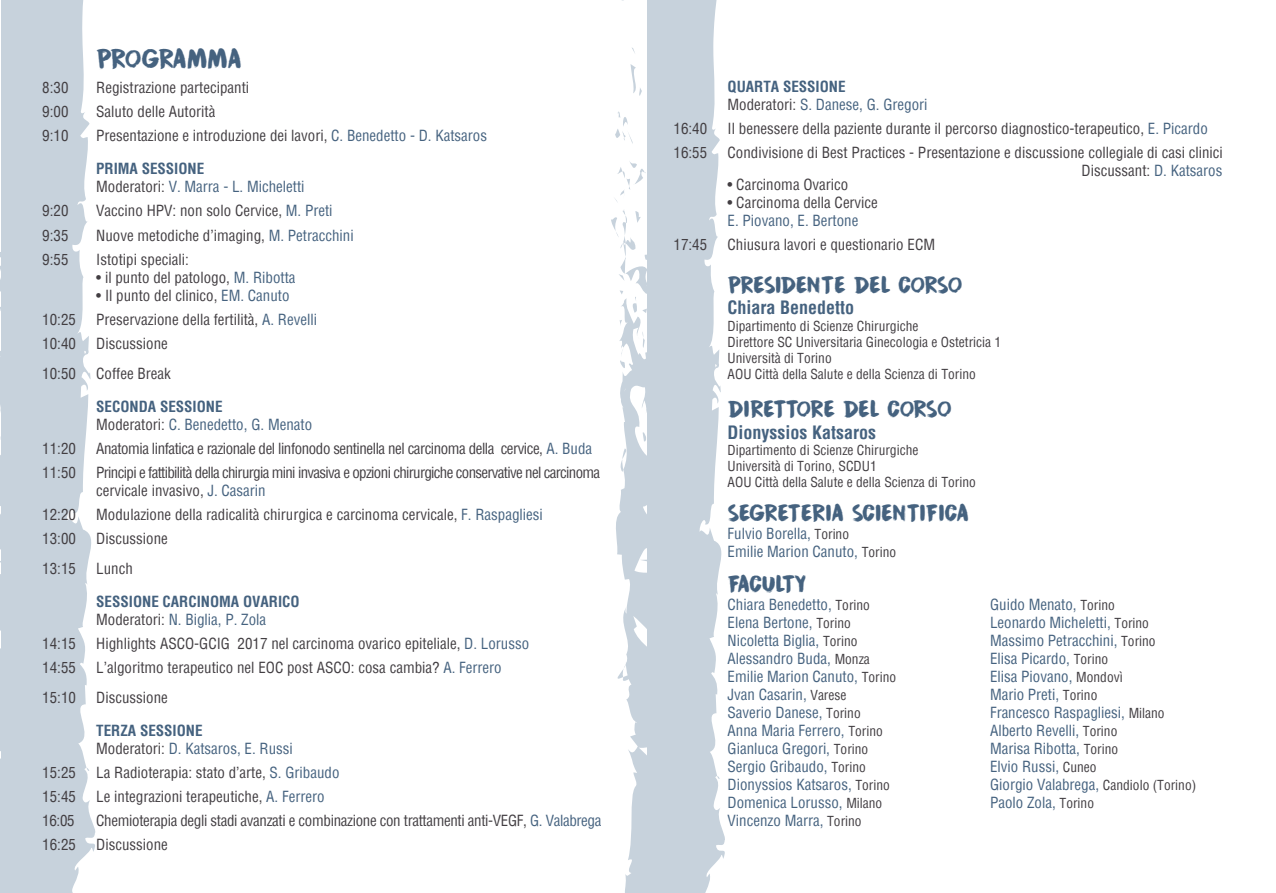
<style>
.page{position:relative;width:1276px;height:893px;background:#fff}
.page>*{position:absolute;margin:0;border:0;box-sizing:border-box;transform-origin:0 0}
.t1{font:24px "DK Cinnabar Brush";letter-spacing:-.025em;color:#45627f}
.t2{font:21px "DK Cinnabar Brush";letter-spacing:-.025em;color:#45627f}
.t3{font:21px "DK Cinnabar Brush";letter-spacing:-.06em;color:#45627f}
.t4{font:700 condensed 18px "Helvetica";color:#45627f}
.t5{font:condensed 15px/18px "Helvetica";color:#423e42;text-align:right}
.t6{font:condensed 15px/18px "Helvetica";color:#45627f}
.t7{font:condensed 15px/18px "Helvetica";letter-spacing:-.045em;color:#423e42}
.t8{font:condensed 15px "Helvetica";letter-spacing:-.03em;color:#423e42}
.t9{font:condensed 15px "Helvetica";letter-spacing:-.02em;color:#423e42}
.t10{font:700 condensed 15px/18px "Helvetica";color:#45627f}
.t11{font:condensed 13.5px/16.2px "Helvetica";color:#423e42}
.s1{color:#45627f}
.s2{font-weight:700}
.s3{color:#423e42}
.s4{font-weight:400;color:#423e42}
.s5{font-weight:400}
.s6{font-size:13.5px;color:#423e42}
</style>
<div class="page">
<svg style="left:0;top:0;width:96px;height:893px;background:#ced7e0"></svg>
<svg style="left:32px;top:617px;width:5px;height:7px"></svg>
<svg style="left:19px;top:550px;width:3px;height:4px"></svg>
<svg style="left:0;top:252px;width:5px;height:42px"></svg>
<svg style="left:1px;top:318px;width:2px;height:8px"></svg>
<svg style="left:7px;top:406px;width:6px;height:4px"></svg>
<svg style="left:12px;top:423px;width:6px;height:21px"></svg>
<svg style="left:29px;top:838px;width:4px;height:5px"></svg>
<svg style="left:34px;top:751px;width:7px;height:10px"></svg>
<svg style="left:20px;top:665px;width:14px;height:21px"></svg>
<svg style="left:615px;top:0;width:110px;height:893px;fill:#c7d2dc"></svg>
<svg style="left:668px;top:627px;width:5px;height:7px"></svg>
<svg style="left:619px;top:319px;width:3px;height:7px"></svg>
<svg style="left:616px;top:345px;width:11px;height:31px"></svg>
<svg style="left:611px;top:160px;width:39px;height:153px"></svg>
<svg style="left:637px;top:319px;width:11px;height:29px"></svg>
<svg style="left:642px;top:431px;width:4px;height:11px"></svg>
<svg style="left:652px;top:407px;width:6px;height:4px"></svg>
<svg style="left:657px;top:424px;width:4px;height:20px"></svg>
<svg style="left:640px;top:560px;width:9px;height:2px"></svg>
<svg style="left:663px;top:662px;width:11px;height:17px"></svg>
<svg style="left:666px;top:845px;width:3px;height:5px"></svg>
<svg style="left:654px;top:753px;width:22px;height:16px"></svg>
<svg style="left:663px;top:685px;width:7px;height:11px"></svg>
<h1 class="t1" style="left:96px;top:42px;width:147px">PROGRAMMA</h1>
<p class="t5" style="left:42px;top:79px;width:28px">8:30</p>
<p class="t5" style="left:96px;top:79px;width:154px">Registrazione partecipanti</p>
<p class="t5" style="left:42px;top:103px;width:28px">9:00</p>
<p class="t5" style="left:96px;top:103px;width:121px">Saluto delle Autorità</p>
<p class="t5" style="left:42px;top:127px;width:28px">9:10</p>
<p class="t5" style="left:96px;top:127px;width:392px">Presentazione e introduzione dei lavori, <span class="s1">C. Benedetto - D. Katsaros</span></p>
<p class="t6" style="left:96px;top:160px;width:210px"><span class="s2">PRIMA SESSIONE<br></span><span class="s3">Moderatori:</span> V. Marra - L. Micheletti</p>
<p class="t5" style="left:42px;top:202px;width:28px">9:20</p>
<p class="t5" style="left:96px;top:202px;width:238px">Vaccino HPV: non solo Cervice, <span class="s1">M. Preti</span></p>
<p class="t5" style="left:42px;top:226px;width:28px">9:35</p>
<p class="t5" style="left:96px;top:226px;width:259px">Nuove metodiche d’imaging, <span class="s1">M. Petracchini</span></p>
<p class="t5" style="left:42px;top:250px;width:28px">9:55</p>
<p class="t5" style="left:96px;top:250px;width:94px">Istotipi speciali:</p>
<p class="t5" style="left:96px;top:268px;width:201px">• il punto del patologo, <span class="s1">M. Ribotta</span></p>
<p class="t5" style="left:96px;top:286px;width:195px">• Il punto del clinico, <span class="s1">EM. Canuto</span></p>
<p class="t5" style="left:42px;top:310px;width:35px">10:25</p>
<p class="t5" style="left:96px;top:310px;width:222px">Preservazione della fertilità, <span class="s1">A. Revelli</span></p>
<p class="t5" style="left:42px;top:334px;width:35px">10:40</p>
<p class="t5" style="left:96px;top:334px;width:73px">Discussione</p>
<p class="t5" style="left:42px;top:364px;width:35px">10:50</p>
<p class="t5" style="left:96px;top:364px;width:76px">Coffee Break</p>
<p class="t6" style="left:96px;top:397px;width:217px"><span class="s2">SECONDA SESSIONE<br></span><span class="s3">Moderatori:</span> C. Benedetto, G. Menato</p>
<p class="t5" style="left:42px;top:439px;width:35px">11:20</p>
<p class="t8" style="left:96px;top:438px;width:497px">Anatomia linfatica e razionale del linfonodo sentinella nel carcinoma della cervice, <span class="s1">A. Buda</span></p>
<p class="t5" style="left:42px;top:463px;width:35px">11:50</p>
<p class="t7" style="left:96px;top:463px;width:505px">Principi e fattibilità della chirurgia mini invasiva e opzioni chirurgiche conservative nel carcinoma cervicale invasivo, <span class="s1">J. Casarin</span></p>
<p class="t5" style="left:42px;top:505px;width:35px">12:20</p>
<p class="t5" style="left:96px;top:505px;width:448px">Modulazione della radicalità chirurgica e carcinoma cervicale, <span class="s1">F. Raspagliesi</span></p>
<p class="t5" style="left:42px;top:529px;width:35px">13:00</p>
<p class="t5" style="left:96px;top:529px;width:73px">Discussione</p>
<p class="t5" style="left:42px;top:559px;width:35px">13:15</p>
<p class="t5" style="left:96px;top:559px;width:38px">Lunch</p>
<p class="t10" style="left:96px;top:592px;width:205px">SESSIONE CARCINOMA OVARICO<br><span class="s4">Moderatori:</span> <span class="s5">N. Biglia, P. Zola</span></p>
<p class="t5" style="left:42px;top:634px;width:35px">14:15</p>
<p class="t5" style="left:96px;top:634px;width:434px">Highlights ASCO-GCIG 2017 nel carcinoma ovarico epiteliale, <span class="s1">D. Lorusso</span></p>
<p class="t5" style="left:42px;top:658px;width:35px">14:55</p>
<p class="t5" style="left:96px;top:658px;width:407px">L’algoritmo terapeutico nel EOC post ASCO: cosa cambia? <span class="s1">A. Ferrero</span></p>
<p class="t5" style="left:42px;top:688px;width:35px">15:10</p>
<p class="t5" style="left:96px;top:688px;width:73px">Discussione</p>
<p class="t6" style="left:96px;top:721px;width:198px"><span class="s2">TERZA SESSIONE<br></span><span class="s3">Moderatori:</span> D. Katsaros, E. Russi</p>
<p class="t5" style="left:42px;top:763px;width:35px">15:25</p>
<p class="t5" style="left:96px;top:763px;width:245px">La Radioterapia: stato d’arte, <span class="s1">S. Gribaudo</span></p>
<p class="t5" style="left:42px;top:787px;width:35px">15:45</p>
<p class="t5" style="left:96px;top:787px;width:230px">Le integrazioni terapeutiche, <span class="s1">A. Ferrero</span></p>
<p class="t5" style="left:42px;top:811px;width:34px">16:05</p>
<p class="t9" style="left:96px;top:810px;width:506px">Chemioterapia degli stadi avanzati e combinazione con trattamenti anti-VEGF, <span class="s1">G. Valabrega</span></p>
<p class="t5" style="left:42px;top:835px;width:35px">16:25</p>
<p class="t5" style="left:96px;top:835px;width:73px">Discussione</p>
<p class="t6" style="left:727px;top:77px;width:201px"><span class="s2">QUARTA SESSIONE<br></span><span class="s3">Moderatori:</span> S. Danese, G. Gregori</p>
<p class="t5" style="left:673px;top:119px;width:35px">16:40</p>
<p class="t5" style="left:727px;top:119px;width:482px">Il benessere della paziente durante il percorso diagnostico-terapeutico, <span class="s1">E. Picardo</span></p>
<p class="t5" style="left:673px;top:143px;width:35px">16:55</p>
<p class="t5" style="left:727px;top:143px;width:497px">Condivisione di Best Practices - Presentazione e discussione collegiale di casi clinici<br>Discussant: <span class="s1">D. Katsaros</span></p>
<p class="t5" style="left:727px;top:175px;width:122px">• Carcinoma Ovarico</p>
<p class="t5" style="left:727px;top:193px;width:152px">• Carcinoma della Cervice</p>
<p class="t6" style="left:727px;top:211px;width:132px">E. Piovano, E. Bertone</p>
<p class="t5" style="left:673px;top:235px;width:35px">17:45</p>
<p class="t5" style="left:727px;top:235px;width:209px">Chiusura lavori e questionario ECM</p>
<h2 class="t2" style="left:727px;top:270px;width:236px">PRESIDENTE DEL CORSO</h2>
<p class="t4" style="left:727px;top:296px;width:128px">Chiara Benedetto</p>
<p class="t11" style="left:727px;top:317px;width:275px">Dipartimento di Scienze Chirurgiche<br>Direttore SC Universitaria Ginecologia e Ostetricia 1<br>Università di Torino<br>AOU Città della Salute e della Scienza di Torino</p>
<h2 class="t2" style="left:727px;top:394px;width:225px">DIRETTORE DEL CORSO</h2>
<p class="t4" style="left:727px;top:420px;width:150px">Dionyssios Katsaros</p>
<p class="t11" style="left:727px;top:441px;width:250px">Dipartimento di Scienze Chirurgiche<br>Università di Torino, SCDU1<br>AOU Città della Salute e della Scienza di Torino</p>
<h2 class="t2" style="left:727px;top:499px;width:243px">SEGRETERIA SCIENTIFICA</h2>
<p class="t6" style="left:727px;top:525px;width:170px">Fulvio Borella, <span class="s6">Torino<br></span>Emilie Marion Canuto, <span class="s6">Torino</span></p>
<h2 class="t3" style="left:727px;top:569px;width:80px">FACULTY</h2>
<p class="t6" style="left:727px;top:595px;width:170px">Chiara Benedetto, <span class="s6">Torino<br></span>Elena Bertone, <span class="s6">Torino<br></span>Nicoletta Biglia, <span class="s6">Torino<br></span>Alessandro Buda, <span class="s6">Monza<br></span>Emilie Marion Canuto, <span class="s6">Torino<br></span>Jvan Casarin, <span class="s6">Varese<br></span>Saverio Danese, <span class="s6">Torino<br></span>Anna Maria Ferrero, <span class="s6">Torino<br></span>Gianluca Gregori, <span class="s6">Torino<br></span>Sergio Gribaudo, <span class="s6">Torino<br></span>Dionyssios Katsaros, <span class="s6">Torino<br></span>Domenica Lorusso, <span class="s6">Milano<br></span>Vincenzo Marra, <span class="s6">Torino</span></p>
<p class="t6" style="left:990px;top:595px;width:208px">Guido Menato, <span class="s6">Torino<br></span>Leonardo Micheletti, <span class="s6">Torino<br></span>Massimo Petracchini, <span class="s6">Torino<br></span>Elisa Picardo, <span class="s6">Torino<br></span>Elisa Piovano, <span class="s6">Mondovì<br></span>Mario Preti, <span class="s6">Torino<br></span>Francesco Raspagliesi, <span class="s6">Milano<br></span>Alberto Revelli, <span class="s6">Torino<br></span>Marisa Ribotta, <span class="s6">Torino<br></span>Elvio Russi, <span class="s6">Cuneo<br></span>Giorgio Valabrega, <span class="s6">Candiolo (Torino)<br></span>Paolo Zola, <span class="s6">Torino</span></p>
</div>
